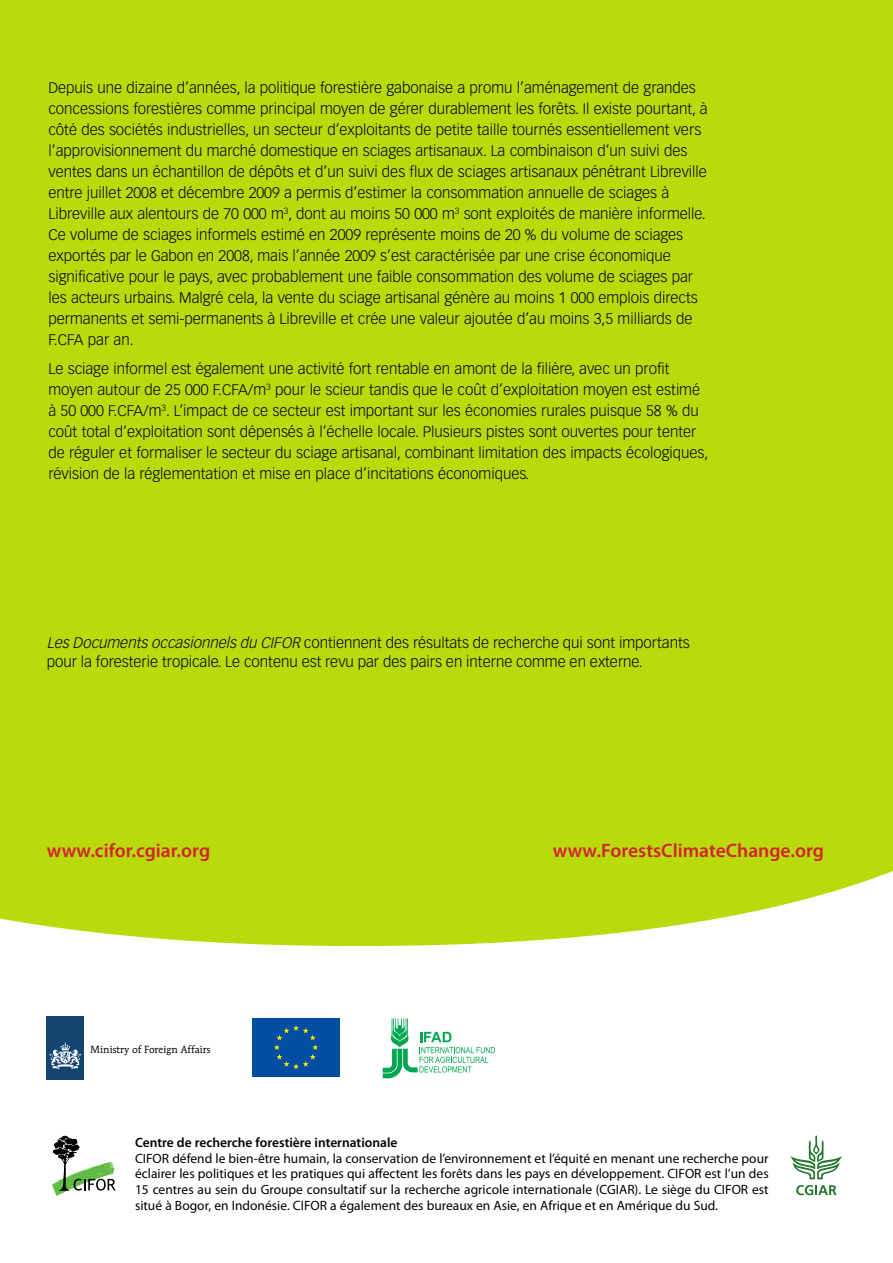
<style>
.page{position:relative;width:893px;height:1263px;background:#fff}
.page>*{position:absolute;margin:0;border:0;box-sizing:border-box;transform-origin:0 0}
.t1{font:600 19.5px "Myriad Pro";color:#d2232a}
.t2{font:300 15px/21px "Vectora LT Std";color:#000}
.t3{font:13.5px/15.8px "Myriad Pro";color:#000;text-align:justify}
.t4{font:600 13.5px "Myriad Pro";color:#000}
.t5{font:10.2px "Mendoza Roman Std";color:#000}
.s1{font-style:italic}
</style>
<div class="page">
<div style="left:0;top:589px;width:893px;height:357px;background:#b9db0c"></div>
<div style="left:0;top:0;width:893px;height:589px;background:#b9db0c"></div>
<svg style="left:52px;top:1136px;width:64px;height:60px"></svg>
<svg style="left:791px;top:1135px;width:51px;height:44px"></svg>
<svg style="left:796px;top:1185px;width:40px;height:10px"></svg>
<div style="left:252px;top:1018px;width:88px;height:59px;background:#034ea2"></div>
<svg style="left:274px;top:1025px;width:44px;height:44px"></svg>
<div style="left:47px;top:1016px;width:37px;height:63px;background:#144572"></div>
<svg style="left:49px;top:1042px;width:32px;height:27px"></svg>
<svg style="left:383px;top:1018px;width:112px;height:60px"></svg>
<p class="t2" style="left:48px;top:77px;width:661px">Depuis une dizaine d’années, la politique forestière gabonaise a promu l’aménagement de grandes concessions forestières comme principal moyen de gérer durablement les forêts. Il existe pourtant, à côté des sociétés industrielles, un secteur d’exploitants de petite taille tournés essentiellement vers l’approvisionnement du marché domestique en sciages artisanaux. La combinaison d’un suivi des ventes dans un échantillon de dépôts et d’un suivi des flux de sciages artisanaux pénétrant Libreville entre juillet 2008 et décembre 2009 a permis d’estimer la consommation annuelle de sciages à Libreville aux alentours de 70 000 m<sup>3</sup>, dont au moins 50 000 m<sup>3</sup> sont exploités de manière informelle.<br>Ce volume de sciages informels estimé en 2009 représente moins de 20 % du volume de sciages exportés par le Gabon en 2008, mais l’année 2009 s’est caractérisée par une crise économique significative pour le pays, avec probablement une faible consommation des volume de sciages par les acteurs urbains. Malgré cela, la vente du sciage artisanal génère au moins 1 000 emplois directs permanents et semi-permanents à Libreville et crée une valeur ajoutée d’au moins 3,5 milliards de F.CFA par an.</p>
<p class="t2" style="left:48px;top:359px;width:661px">Le sciage informel est également une activité fort rentable en amont de la filière, avec un profit moyen autour de 25 000 F.CFA/m<sup>3</sup> pour le scieur tandis que le coût d’exploitation moyen est estimé à 50 000 F.CFA/m<sup>3</sup>. L’impact de ce secteur est important sur les économies rurales puisque 58 % du coût total d’exploitation sont dépensés à l’échelle locale. Plusieurs pistes sont ouvertes pour tenter de réguler et formaliser le secteur du sciage artisanal, combinant limitation des impacts écologiques, révision de la réglementation et mise en place d’incitations économiques.</p>
<p class="t2" style="left:47px;top:633px;width:644px;line-height:19.5px"><span class="s1">LesDocumentsoccasionnelsdu CIFOR</span> contiennent des résultats de recherche qui sont importants pour la foresterie tropicale. Le contenu est revu par des pairs en interne comme en externe.</p>
<h1 class="t1" style="left:47px;top:838px;width:165px">www.cifor.cgiar.org</h1>
<h1 class="t1" style="left:553px;top:838px;width:273px">www.ForestsClimateChange.org</h1>
<p class="t5" style="left:90px;top:1043px;width:122px">Ministry of Foreign Affairs</p>
<p class="t4" style="left:135px;top:1134px;width:264px">Centre de recherche forestière internationale</p>
<p class="t3" style="left:135px;top:1150px;width:635px">CIFOR défend le bien-être humain, la conservation de l’environnement et l’équité en menant une recherche pour éclairer les politiques et les pratiques qui affectent les forêts dans les pays en développement. CIFOR est l’un des 15 centres au sein du Groupe consultatif sur la recherche agricole internationale (CGIAR). Le siège du CIFOR est situé à Bogor, en Indonésie. CIFOR a également des bureaux en Asie, en Afrique et en Amérique du Sud.</p>
</div>
